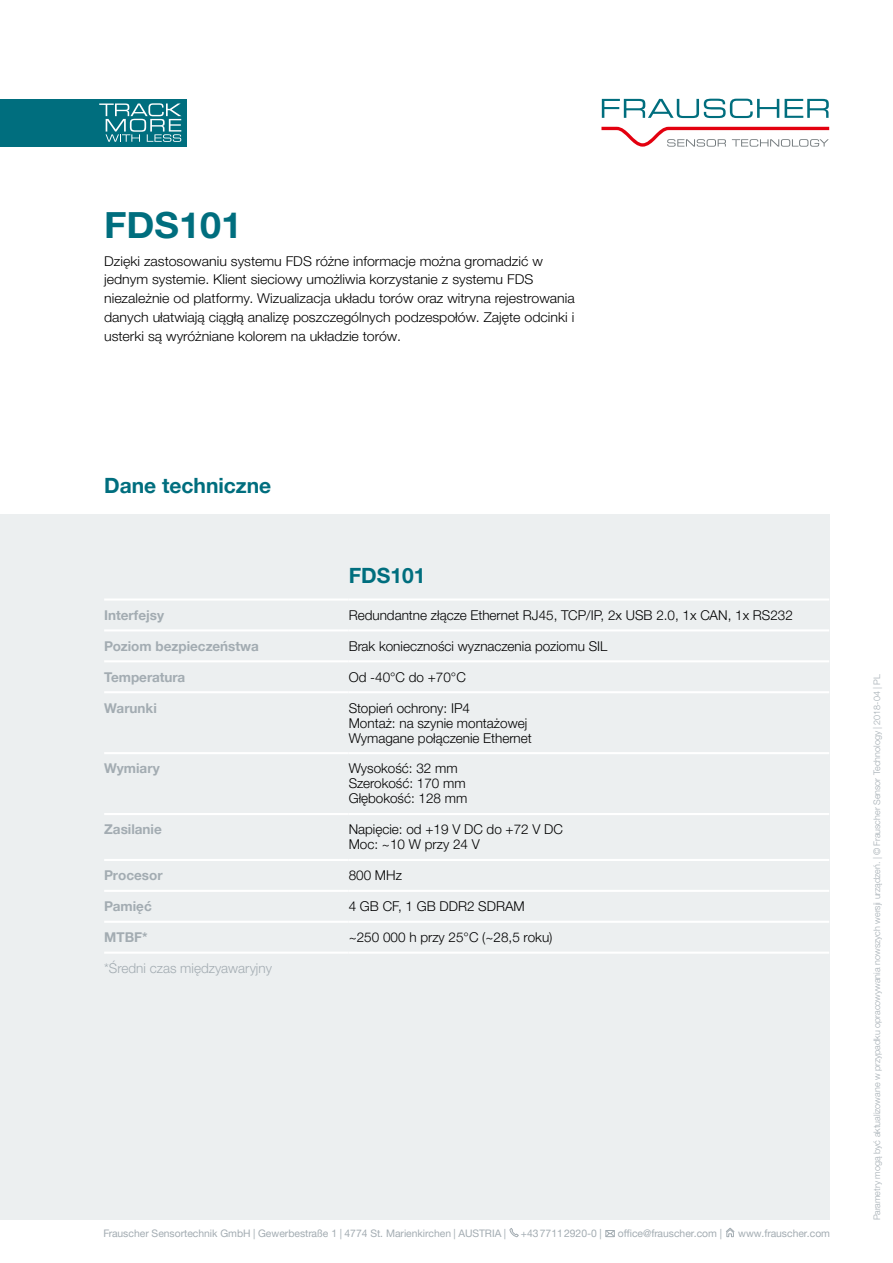
<style>
.page{position:relative;width:893px;height:1263px;background:#fff}
.page>*{position:absolute;margin:0;border:0;box-sizing:border-box;transform-origin:0 0}
.t1{font:700 36px "Helvetica Neue LTW1 G";color:#006e7e;scale:1.05 1}
.t2{font:700 21px "Helvetica Neue LTW1 G";color:#006e7e}
.t3{font:300 13.5px/15px "Helvetica Neue LTW1 G";color:#000}
.t4{font:300 13.5px/18.8px "Helvetica Neue LTW1 G";color:#000;scale:1.05 1}
.t5{font:700 13.5px "Helvetica Neue LTW1 G";color:#a3acb2}
.t6{font:300 13.5px "Helvetica Neue LTW1 G";color:#a3acb2}
.t7{font:10.35px "Helvetica Neue LTW1 G";color:#a3acb2}
.t8{font:300 9px "Helvetica Neue LTW1 G";color:#a3acb2}
</style>
<div class="page">
<svg style="left:601px;top:127px;width:228px;height:20px"></svg>
<svg style="left:602px;top:99px;width:227px;height:19px"></svg>
<div style="left:0;top:99px;width:187px;height:48px;background:#006e7e"></div>
<svg style="left:99px;top:103px;width:82px;height:39px"></svg>
<svg style="left:509px;top:1228px;width:10px;height:9px"></svg>
<svg style="left:605px;top:1230px;width:10px;height:7px"></svg>
<svg style="left:726px;top:1227px;width:9px;height:10px"></svg>
<div style="left:0;top:514px;width:829px;height:706px;background:#eceff0"></div>
<hr style="left:104px;top:598px;width:245px;height:3px;background:#fff">
<hr style="left:349px;top:598px;width:480px;height:3px;background:#fff">
<hr style="left:104px;top:921px;width:245px;height:2px;background:#fff">
<hr style="left:349px;top:921px;width:480px;height:2px;background:#fff">
<hr style="left:104px;top:629px;width:245px;height:2px;background:#fff">
<hr style="left:349px;top:629px;width:480px;height:2px;background:#fff">
<hr style="left:104px;top:660px;width:245px;height:2px;background:#fff">
<hr style="left:349px;top:660px;width:480px;height:2px;background:#fff">
<hr style="left:104px;top:691px;width:245px;height:2px;background:#fff">
<hr style="left:349px;top:691px;width:480px;height:2px;background:#fff">
<hr style="left:104px;top:752px;width:245px;height:2px;background:#fff">
<hr style="left:349px;top:752px;width:480px;height:2px;background:#fff">
<hr style="left:104px;top:813px;width:245px;height:2px;background:#fff">
<hr style="left:349px;top:813px;width:480px;height:2px;background:#fff">
<hr style="left:104px;top:859px;width:245px;height:2px;background:#fff">
<hr style="left:349px;top:859px;width:480px;height:2px;background:#fff">
<hr style="left:104px;top:890px;width:245px;height:2px;background:#fff">
<hr style="left:349px;top:890px;width:480px;height:2px;background:#fff">
<hr style="left:104px;top:951px;width:245px;height:3px;background:#fff">
<hr style="left:349px;top:951px;width:480px;height:3px;background:#fff">
<h1 class="t1" style="left:104px;top:203px;width:133px">FDS101</h1>
<p class="t4" style="left:104px;top:251px;width:450px">Dzięki zastosowaniu systemu FDS różne informacje można gromadzić w jednym systemie. Klient sieciowy umożliwia korzystanie z systemu FDS niezależnie od platformy. Wizualizacja układu torów oraz witryna rejestrowania danych ułatwiają ciągłą analizę poszczególnych podzespołów. Zajęte odcinki i usterki są wyróżniane kolorem na układzie torów.</p>
<h2 class="t2" style="left:104px;top:473px;width:169px">Dane techniczne</h2>
<h2 class="t2" style="left:349px;top:562px;width:78px">FDS101</h2>
<p class="t5" style="left:104px;top:607px;width:62px">Interfejsy</p>
<p class="t3" style="left:349px;top:607px;width:446px">Redundantne złącze Ethernet RJ45, TCP/IP, 2x USB 2.0, 1x CAN, 1x RS232</p>
<p class="t5" style="left:104px;top:637px;width:156px">Poziom bezpieczeństwa</p>
<p class="t3" style="left:349px;top:638px;width:260px">Brak konieczności wyznaczenia poziomu SIL</p>
<p class="t5" style="left:104px;top:668px;width:83px">Temperatura</p>
<p class="t3" style="left:349px;top:669px;width:119px">Od -40°C do +70°C</p>
<p class="t5" style="left:104px;top:699px;width:54px">Warunki</p>
<p class="t3" style="left:349px;top:700px;width:185px">Stopień ochrony: IP4<br>Montaż: na szynie montażowej<br>Wymagane połączenie Ethernet</p>
<p class="t5" style="left:104px;top:760px;width:57px">Wymiary</p>
<p class="t3" style="left:349px;top:761px;width:120px">Wysokość: 32 mm<br>Szerokość: 170 mm<br>Głębokość: 128 mm</p>
<p class="t5" style="left:104px;top:821px;width:59px">Zasilanie</p>
<p class="t3" style="left:349px;top:822px;width:216px">Napięcie: od +19 V DC do +72 V DC<br>Moc: ~10 W przy 24 V</p>
<p class="t5" style="left:104px;top:867px;width:60px">Procesor</p>
<p class="t3" style="left:349px;top:868px;width:55px">800 MHz</p>
<p class="t5" style="left:104px;top:898px;width:49px">Pamięć</p>
<p class="t3" style="left:349px;top:899px;width:178px">4 GB CF, 1 GB DDR2 SDRAM</p>
<p class="t5" style="left:104px;top:929px;width:45px">MTBF*</p>
<p class="t3" style="left:349px;top:930px;width:205px">~250 000 h przy 25°C (~28,5 roku)</p>
<p class="t6" style="left:104px;top:960px;width:169px">*Średni czas międzyawaryjny</p>
<p class="t7" style="left:103px;top:1227px;width:404px">Frauscher Sensortechnik GmbH | Gewerbestraße 1 | 4774 St. Marienkirchen | AUSTRIA |</p>
<p class="t7" style="left:521px;top:1227px;width:82px">+4377112920-0 |</p>
<p class="t7" style="left:618px;top:1227px;width:106px">office@frauscher.com |</p>
<p class="t7" style="left:738px;top:1227px;width:94px">www.frauscher.com</p>
<p class="t8" style="left:871px;top:1220px;width:548px;rotate:-90deg">Parametry mogą być aktualizowane w przypadku opracowywania nowszych wersji urządzeń. | © Frauscher Sensor Technology | 2018-04 | PL</p>
</div>
